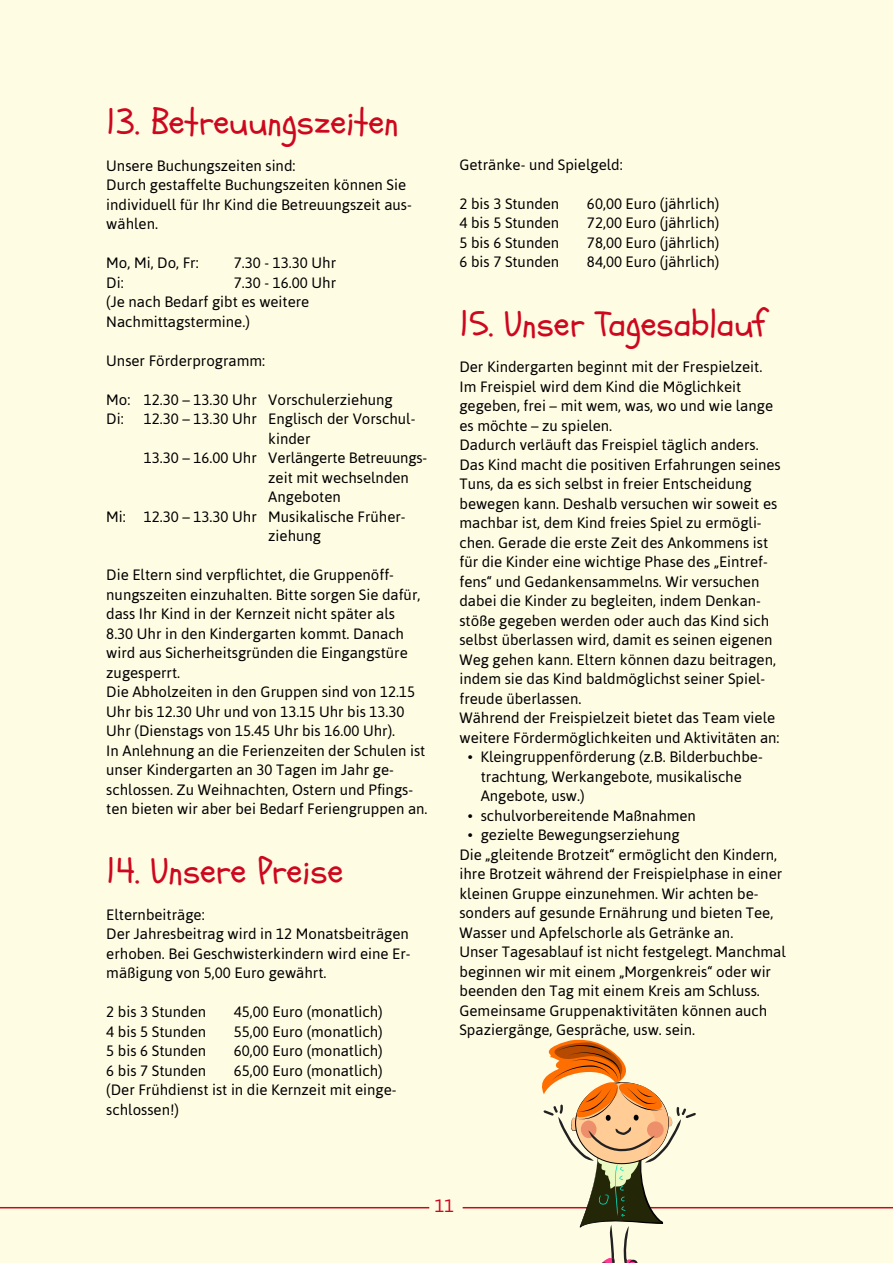
<style>
.page{position:relative;width:893px;height:1263px;background:#fffce4}
.page>*{position:absolute;margin:0;border:0;box-sizing:border-box;transform-origin:0 0}
.t1{font:36px "Schoolbell";color:#cd071e}
.t2{font:18px "Asap";color:#cd071e}
.t3{font:15px/19.5px "Asap";color:#000}
</style>
<div class="page">
<hr style="left:0;top:1207px;width:429px;height:1px;background:#cd071e">
<hr style="left:463px;top:1207px;width:430px;height:1px;background:#cd071e">
<svg style="left:538px;top:1039px;width:158px;height:224px"></svg>
<h1 class="t1" style="left:106px;top:98px;width:294px">13. Betreuungszeiten</h1>
<p class="t3" style="left:106px;top:156px;width:307px">Unsere Buchungszeiten sind:<br>Durch gestaffelte Buchungszeiten können Sie individuell für Ihr Kind die Betreuungszeit aus&shy;wählen.</p>
<p class="t3" style="left:106px;top:253px;width:94px">Mo, Mi, Do, Fr:</p>
<p class="t3" style="left:234px;top:253px;width:104px">7.30 - 13.30 Uhr</p>
<p class="t3" style="left:106px;top:273px;width:19px">Di:</p>
<p class="t3" style="left:106px;top:273px;width:231px;text-indent:127px">7.30 - 16.00 Uhr (Je nach Bedarf gibt es weitere<br>Nachmittagstermine.)</p>
<p class="t3" style="left:106px;top:351px;width:160px">Unser Förderprogramm:</p>
<p class="t3" style="left:106px;top:390px;width:288px">Mo: 12.30 – 13.30 Uhr Vorschulerziehung<br>Di:</p>
<p class="t3" style="left:144px;top:409px;width:273px">12.30 – 13.30 Uhr Englisch der Vorschul-</p>
<p class="t3" style="left:268px;top:429px;width:44px">kinder</p>
<p class="t3" style="left:144px;top:448px;width:285px">13.30 – 16.00 Uhr Verlängerte Betreuungs-</p>
<p class="t3" style="left:268px;top:468px;width:142px">zeit mit wechselnden</p>
<p class="t3" style="left:268px;top:487px;width:74px">Angeboten</p>
<p class="t3" style="left:106px;top:507px;width:301px">Mi: 12.30 – 13.30 Uhr Musikalische Früher-</p>
<p class="t3" style="left:268px;top:526px;width:54px">ziehung</p>
<p class="t3" style="left:106px;top:565px;width:323px">Die Eltern sind verpflichtet, die Gruppenöff&shy;nungszeiten einzuhalten. Bitte sorgen Sie dafür, dass Ihr Kind in der Kernzeit nicht später als<br>8.30 Uhr in den Kindergarten kommt. Danach wird aus Sicherheitsgründen die Eingangstüre zugesperrt.<br>Die Abholzeiten in den Gruppen sind von 12.15<br>Uhr bis 12.30 Uhr und von 13.15 Uhr bis 13.30<br>Uhr (Dienstags von 15.45 Uhr bis 16.00 Uhr).<br>In Anlehnung an die Ferienzeiten der Schulen ist unser Kindergarten an 30 Tagen im Jahr ge&shy;schlossen. Zu Weihnachten, Ostern und Pfings&shy;ten bieten wir aber bei Bedarf Feriengruppen an.</p>
<h1 class="t1" style="left:106px;top:847px;width:239px">14. Unsere Preise</h1>
<p class="t3" style="left:106px;top:904px;width:306px">Elternbeiträge:<br>Der Jahresbeitrag wird in 12 Monatsbeiträgen erhoben. Bei Geschwisterkindern wird eine Er&shy;mäßigung von 5,00 Euro gewährt.</p>
<p class="t3" style="left:106px;top:1002px;width:101px">2 bis 3 Stunden</p>
<p class="t3" style="left:234px;top:1002px;width:150px">45,00 Euro (monatlich)</p>
<p class="t3" style="left:106px;top:1021px;width:101px">4 bis 5 Stunden</p>
<p class="t3" style="left:234px;top:1021px;width:150px">55,00 Euro (monatlich)</p>
<p class="t3" style="left:106px;top:1041px;width:101px">5 bis 6 Stunden</p>
<p class="t3" style="left:234px;top:1041px;width:150px">60,00 Euro (monatlich)</p>
<p class="t3" style="left:106px;top:1060px;width:101px">6 bis 7 Stunden</p>
<p class="t3" style="left:106px;top:1060px;width:292px;text-indent:127px">65,00 Euro (monatlich) (Der Frühdienst ist in die Kernzeit mit einge&shy;schlossen!)</p>
<p class="t3" style="left:459px;top:154px;width:165px">Getränke- und Spielgeld:</p>
<p class="t3" style="left:459px;top:193px;width:101px">2 bis 3 Stunden</p>
<p class="t3" style="left:587px;top:193px;width:134px">60,00 Euro (jährlich)</p>
<p class="t3" style="left:459px;top:213px;width:101px">4 bis 5 Stunden</p>
<p class="t3" style="left:587px;top:213px;width:134px">72,00 Euro (jährlich)</p>
<p class="t3" style="left:459px;top:232px;width:101px">5 bis 6 Stunden</p>
<p class="t3" style="left:587px;top:232px;width:134px">78,00 Euro (jährlich)</p>
<p class="t3" style="left:459px;top:252px;width:101px">6 bis 7 Stunden</p>
<p class="t3" style="left:587px;top:252px;width:134px">84,00 Euro (jährlich)</p>
<h1 class="t1" style="left:459px;top:300px;width:307px">15. Unser Tagesablauf</h1>
<p class="t3" style="left:459px;top:357px;width:323px">Der Kindergarten beginnt mit der Frespielzeit.<br>Im Freispiel wird dem Kind die Möglichkeit gegeben, frei – mit wem, was, wo und wie lange es möchte – zu spielen.<br>Dadurch verläuft das Freispiel täglich anders.<br>Das Kind macht die positiven Erfahrungen seines Tuns, da es sich selbst in freier Entscheidung bewegen kann. Deshalb versuchen wir soweit es machbar ist, dem Kind freies Spiel zu ermögli&shy;chen. Gerade die erste Zeit des Ankommens ist für die Kinder eine wichtige Phase des „Eintref&shy;fens“ und Gedankensammelns. Wir versuchen dabei die Kinder zu begleiten, indem Denkan&shy;stöße gegeben werden oder auch das Kind sich selbst überlassen wird, damit es seinen eigenen Weg gehen kann. Eltern können dazu beitragen, indem sie das Kind baldmöglichst seiner Spiel&shy;freude überlassen.<br>Während der Freispielzeit bietet das Team viele weitere Fördermöglichkeiten und Aktivitäten an:</p>
<p class="t3" style="left:481px;top:747px;width:284px;text-indent:-13px">• Kleingruppenförderung (z.B. Bilderbuchbe&shy;trachtung, Werkangebote, musikalische<br>Angebote, usw.)</p>
<p class="t3" style="left:468px;top:806px;width:229px">• schulvorbereitende Maßnahmen</p>
<p class="t3" style="left:459px;top:825px;width:328px;text-indent:9px">• gezielte Bewegungserziehung<br>Die „gleitende Brotzeit“ ermöglicht den Kindern, ihre Brotzeit während der Freispielphase in einer kleinen Gruppe einzunehmen. Wir achten be&shy;sonders auf gesunde Ernährung und bieten Tee, Wasser und Apfelschorle als Getränke an.<br>Unser Tagesablauf ist nicht festgelegt. Manchmal beginnen wir mit einem „Morgenkreis“ oder wir beenden den Tag mit einem Kreis am Schluss.<br>Gemeinsame Gruppenaktivitäten können auch Spaziergänge, Gespräche, usw. sein.</p>
<p class="t2" style="left:435px;top:1195px;width:21px">11</p>
</div>
